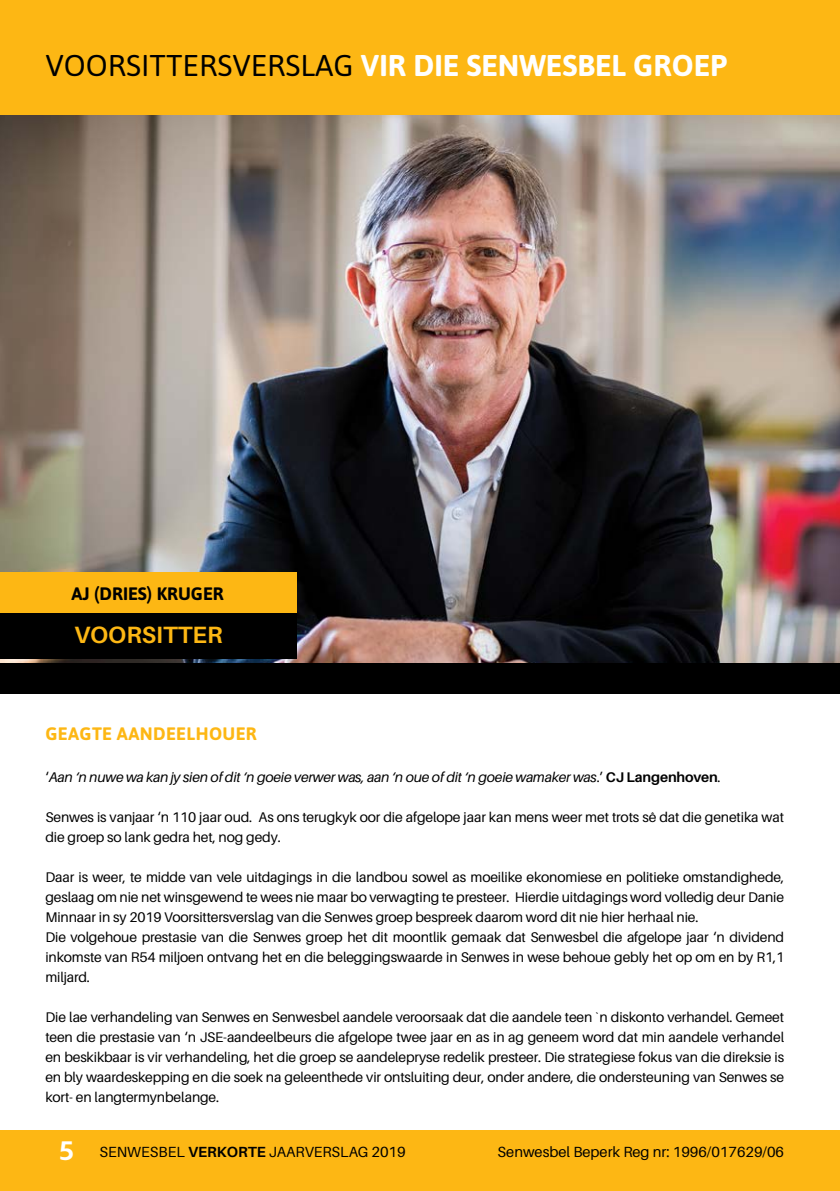
<style>
.page{position:relative;width:840px;height:1191px;background:#fff}
.page>*{position:absolute;margin:0;border:0;box-sizing:border-box;transform-origin:0 0}
.Heading_1{font:700 30px "Asap";color:#fff}
.Heading_2{font:700 23.6px "Aileron";color:#fdb714}
.t1{font:700 18px "Asap";letter-spacing:.02em;color:#fdb714}
.t2{font:700 18px "Asap";color:#000}
.t3{font:14.6px "Aileron";color:#000}
.t4{font:14px/20px "Aileron";letter-spacing:-.01em;color:#000;text-align:justify}
.t5{font:italic 14px "Aileron";letter-spacing:-.01em;color:#000}
.s1{font-weight:400;color:#000}
.s2{font-style:normal}
.s3{font-weight:700;font-style:normal}
.s4{font-family:"Bw Mitga";font-weight:700;font-size:25.2px;color:#fff}
.s5{font-weight:700}
</style>
<div class="page">
<div style="left:0;top:1130px;width:839px;height:61px;background:#fdb714"></div>
<img style="left:0;top:115px;width:839px;height:548px">
<div style="left:0;top:613px;width:296px;height:45px;background:#000"></div>
<div style="left:0;top:573px;width:296px;height:40px;background:#fdb714"></div>
<div style="left:0;top:0;width:839px;height:115px;background:#fdb714"></div>
<div style="left:0;top:663px;width:839px;height:31px;background:#000"></div>
<p class="Heading_1" style="left:45px;top:45px;width:683px"><span class="s1">VOORSITTERSVERSLAG</span> VIR DIE SENWESBEL GROEP</p>
<p class="t2" style="left:71px;top:582px;width:154px">AJ (DRIES) KRUGER</p>
<p class="Heading_2" style="left:74px;top:622px;width:150px">VOORSITTER</p>
<p class="t1" style="left:45px;top:721px;width:213px">GEAGTE AANDEELHOUER</p>
<p class="t5" style="left:45px;top:769px;width:676px"><span class="s2">‘</span>Aan ‘n nuwe wa kan jy sien of dit ‘n goeie verwer was, aan ‘n oue of dit ‘n goeie wamaker was<span class="s2">.’</span> <span class="s3">CJ Langenhoven</span><span class="s2">.</span></p>
<p class="t4" style="left:45px;top:807px;width:739px">Senwes is vanjaar ‘n 110 jaar oud. As ons terugkyk oor die afgelope jaar kan mens weer met trots sê dat die genetika wat die groep so lank gedra het, nog gedy.</p>
<p class="t4" style="left:45px;top:867px;width:739px">Daar is weer, te midde van vele uitdagings in die landbou sowel as moeilike ekonomiese en politieke omstandighede, geslaag om nie net winsgewend te wees nie maar bo verwagting te presteer. Hierdie uitdagings word volledig deur Danie Minnaar in sy 2019 Voorsittersverslag van die Senwes groep bespreek daarom word dit nie hier herhaal nie.</p>
<p class="t4" style="left:45px;top:927px;width:739px">Die volgehoue prestasie van die Senwes groep het dit moontlik gemaak dat Senwesbel die afgelope jaar ‘n dividend inkomste van R54 miljoen ontvang het en die beleggingswaarde in Senwes in wese behoue gebly het op om en by R1,1 miljard.</p>
<p class="t4" style="left:45px;top:1007px;width:740px">Die lae verhandeling van Senwes en Senwesbel aandele veroorsaak dat die aandele teen `n diskonto verhandel. Gemeet teen die prestasie van ‘n JSE-aandeelbeurs die afgelope twee jaar en as in ag geneem word dat min aandele verhandel en beskikbaar is vir verhandeling, het die groep se aandelepryse redelik presteer. Die strategiese fokus van die direksie is en bly waardeskepping en die soek na geleenthede vir ontsluiting deur, onder andere, die ondersteuning van Senwes se kort- en langtermynbelange.</p>
<p class="t3" style="left:59px;top:1143px;width:347px"><span class="s4">5</span> SENWESBEL <span class="s5">VERKORTE</span> JAARVERSLAG 2019</p>
<p class="t3" style="left:497px;top:1143px;width:288px">Senwesbel Beperk Reg nr: 1996/017629/06</p>
</div>
